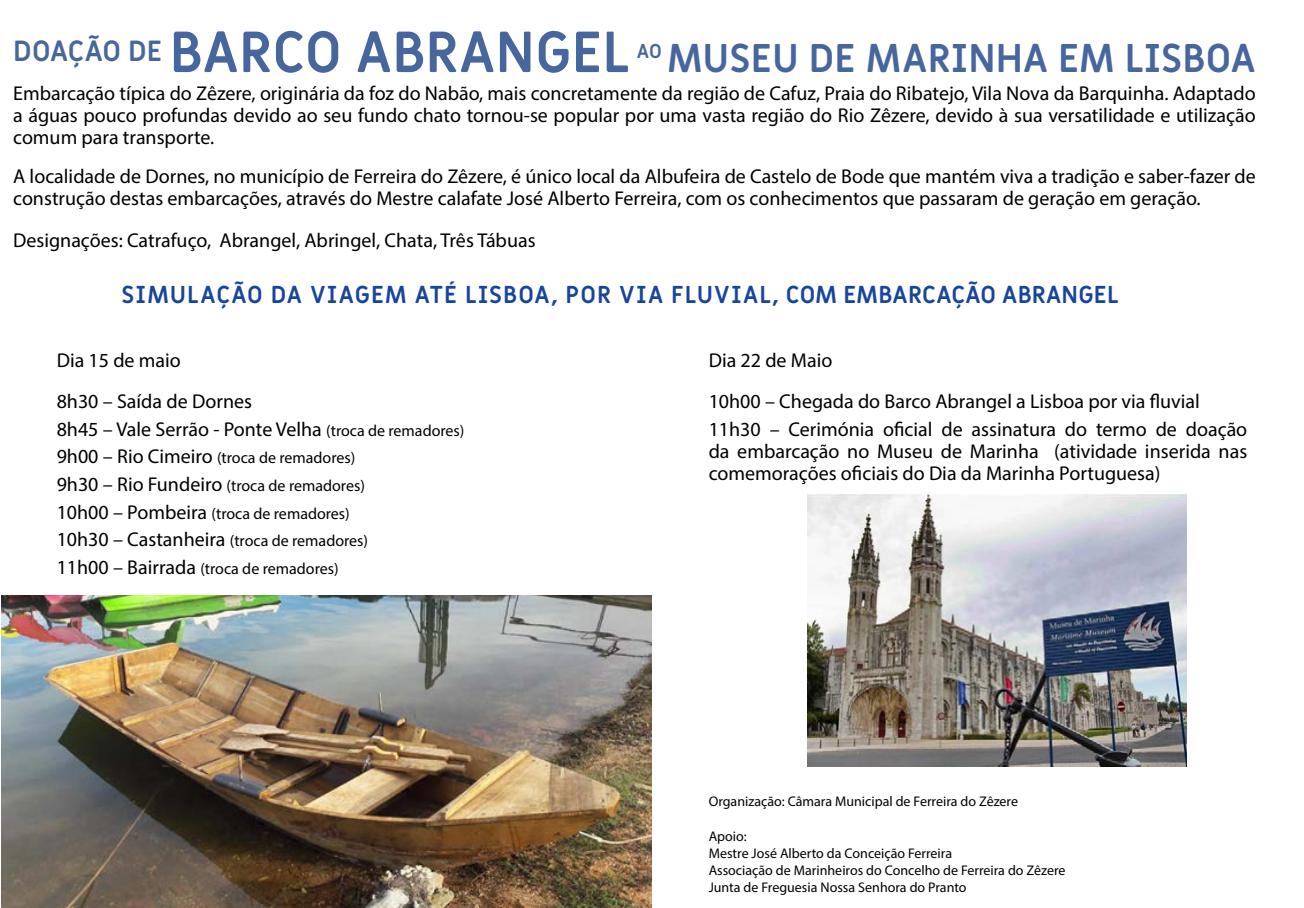
<style>
.page{position:relative;width:1304px;height:908px;background:#fff}
.page>*{position:absolute;margin:0;border:0;box-sizing:border-box;transform-origin:0 0}
.t1{font:700 56.6px "Miriam Libre";color:#47669e}
.t2{font:700 39.2px "Miriam Libre";color:#47669e}
.t3{font:700 24px "Miriam Libre";letter-spacing:.025em;color:#17459e}
.t4{font:20px/22px "Myriad Pro";color:#000}
.t5{font:16px/27.6px "Myriad Pro";color:#000}
.t6{font:14px/17.2px "Myriad Pro";color:#000}
.t7{font:12px "Myriad Pro";letter-spacing:-.03em;color:#000}
.s1{font-size:16px}
.s2{font-size:20px}
</style>
<div class="page">
<img style="left:807px;top:494px;width:379px;height:272px">
<img style="left:1px;top:595px;width:651px;height:312px">
<h1 class="t1" style="left:13px;top:17px;width:618px"><sup>DOAÇÃO</sup> <sup>DE</sup> BARCO ABRAN GEL</h1>
<h2 class="t2" style="left:637px;top:34px;width:620px"><sup>AO</sup> MUSEU DE MARINHA EM LISBOA</h2>
<p class="t4" style="left:13px;top:82px;width:1244px;text-align:justify">Embarcação típica do Zêzere, originária da foz do Nabão, mais concretamente da região de Cafuz, Praia do Ribatejo, Vila Nova da Barquinha. Adaptado a águas pouco profundas devido ao seu fundo chato tornou-se popular por uma vasta região do Rio Zêzere, devido à sua versatilidade e utilização comum para transporte.</p>
<p class="t4" style="left:13px;top:165px;width:1244px">A localidade de Dornes, no município de Ferreira do Zêzere, é único local da Albufeira de Castelo de Bode que mantém viva a tradição e saber-fazer de construção destas embarcações, através do Mestre calafate José Alberto Ferreira, com os conhecimentos que passaram de geração em geração.</p>
<p class="t4" style="left:13px;top:229px;width:524px">Designações: Catrafuço, Abrangel, Abringel, Chata, Três Tábuas</p>
<p class="t3" style="left:122px;top:279px;width:999px">SIMULAÇÃO DA VIAGEM ATÉ LISBOA, POR VIA FLUVIAL, COM EMBARCAÇÃO ABRANGEL</p>
<p class="t4" style="left:57px;top:338px;width:197px;line-height:41.4px">Dia 15 de maio<br>8h30 – Saída de Dornes</p>
<p class="t4" style="left:57px;top:417px;width:409px">8h45 – Vale Serrão - Ponte Velha <span class="s1">(troca de remadores)</span></p>
<p class="t5" style="left:57px;top:443px;width:313px"><span class="s2">9h00 – Rio Cimeiro</span> (troca de remadores)<br><span class="s2">9h30 – Rio Fundeiro</span> (troca de remadores)<br><span class="s2">10h00 – Pombeira</span> (troca de remadores)<br><span class="s2">10h30 – Castanheira</span> (troca de remadores)<br><span class="s2">11h00 – Bairrada</span> (troca de remadores)</p>
<p class="t4" style="left:709px;top:338px;width:493px;line-height:41.4px">Dia 22 de Maio<br>10h00 – Chegada do Barco Abrangel a Lisboa por via fluvial</p>
<p class="t4" style="left:709px;top:417px;width:540px;text-align:justify">11h30 – Cerimónia oficial de assinatura do termo de doação da embarcação no Museu de Marinha (atividade inserida nas comemorações oficiais do Dia da Marinha Portuguesa)</p>
<p class="t6" style="left:709px;top:792px;width:311px">Organização: Câmara Municipal de Ferreira do Zêzere</p>
<p class="t6" style="left:709px;top:826px;width:358px">Apoio:<br>Mestre José Alberto da Conceição Ferreira<br>Associação de Marinheiros do Concelho de Ferreira do Zêzere Junta de Freguesia Nossa Senhora do Pranto</p>
<p class="t7" style="left:881px;top:861px;width:195px">Agenda Cultural de Ferreira do Zêzere | 11</p>
</div>
